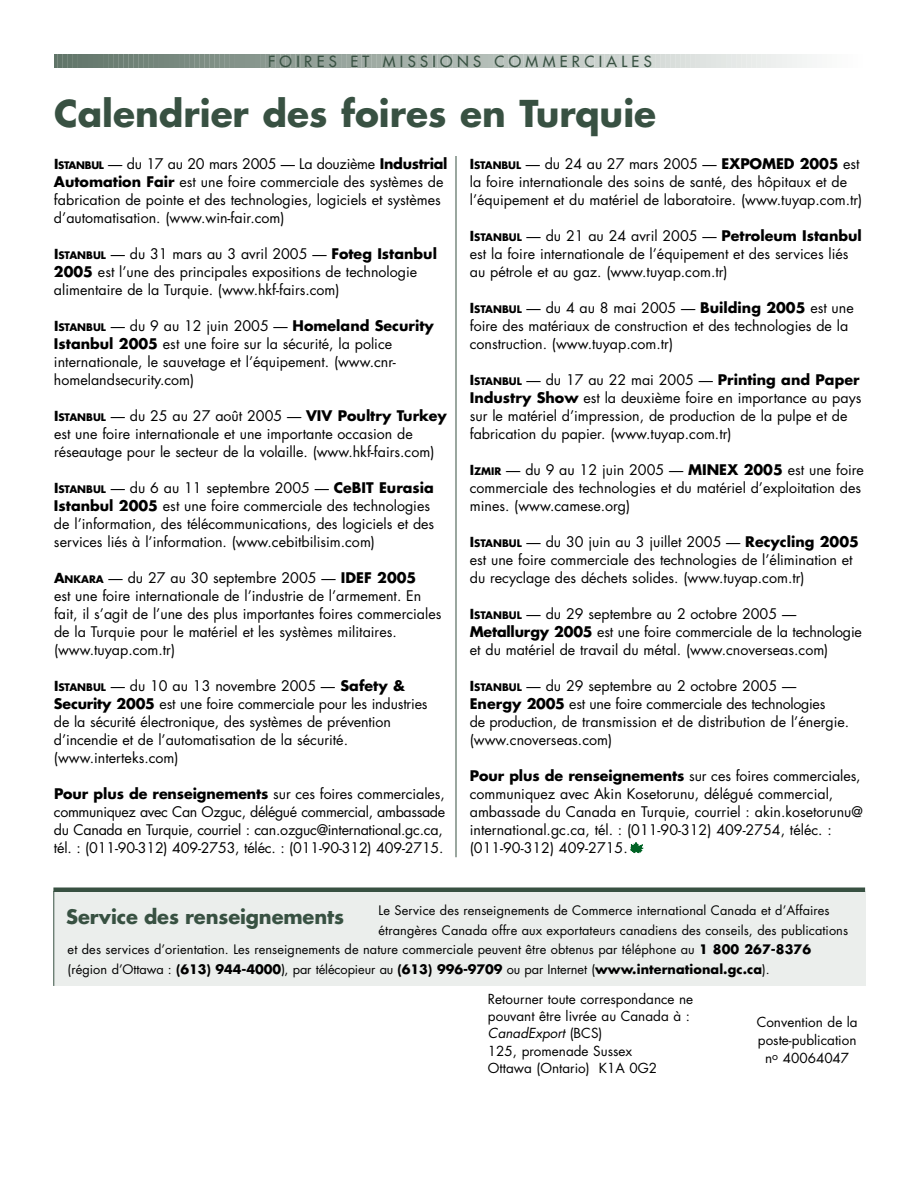
<style>
.page{position:relative;width:918px;height:1188px;background:#fff}
.page>*{position:absolute;margin:0;border:0;box-sizing:border-box;transform-origin:0 0}
.t1{font:700 36px "Futura";color:#385142}
.t2{font:700 19.5px "Futura";letter-spacing:-.005em;color:#385142}
.t3{font:15px "Futura";letter-spacing:.29em;color:#385142}
.t4{font:14.25px/18px "Futura";color:#000}
.t5{font:14.25px/18px "Futura";letter-spacing:-.02em;color:#000}
.t6{font:13.5px/17.2px "Futura";color:#000}
.t7{font:12.75px "Futura";letter-spacing:.005em;color:#000}
.s1{font-weight:700;font-size:13.5px}
.s2{font-weight:700;font-size:10.2px}
.s3{font-weight:700}
.s4{font-style:inherit}
.s5{font-style:italic}
</style>
<div class="page">
<svg style="left:55px;top:54px;width:757px;height:14px;background:#abb6af"></svg>
<div style="left:54px;top:892px;width:811px;height:94px;background:#ebeeec"></div>
<hr style="left:53px;top:888px;width:812px;height:4px;background:#385142">
<hr style="left:53px;top:891px;width:1px;height:95px;background:#385142">
<svg style="left:630px;top:842px;width:14px;height:11px"></svg>
<hr style="left:456px;top:152px;width:1px;height:705px;background:#385142">
<p class="t3" style="left:268px;top:54px;width:385px">FOIRES ET MISSIONS COMMERCIALES</p>
<h1 class="t1" style="left:54px;top:97px;width:604px">Calendrier des foires en Turquie</h1>
<p class="t4" style="left:54px;top:156px;width:395px"><span class="s1">I</span><span class="s2">STANBUL</span> — du 17 au 20 mars 2005 — La douzième <span class="s3">Industrial Automation Fair</span> est une foire commerciale des systèmes de fabrication de pointe et des technologies, logiciels et systèmes d’automatisation. (www.win-fair.com)</p>
<p class="t4" style="left:54px;top:246px;width:384px"><span class="s1">I</span><span class="s2">STANBUL</span> — du 31 mars au 3 avril 2005 — <span class="s3">Foteg Istanbul<br>2005</span> est l’une des principales expositions de technologie alimentaire de la Turquie. (www.hkf-fairs.com)</p>
<p class="t4" style="left:54px;top:318px;width:381px"><span class="s1">I</span><span class="s2">STANBUL</span> — du 9 au 12 juin 2005 — <span class="s3">Homeland Security Istanbul 2005</span> est une foire sur la sécurité, la police internationale, le sauvetage et l’équipement. (www.cnr&shy;homelandsecurity.com)</p>
<p class="t4" style="left:54px;top:408px;width:394px"><span class="s1">I</span><span class="s2">STANBUL</span> — du 25 au 27 août 2005 — <span class="s3">VIV Poultry Turkey </span>est une foire internationale et une importante occasion de réseautage pour le secteur de la volaille. (www.hkf-fairs.com)</p>
<p class="t4" style="left:54px;top:480px;width:382px"><span class="s1">I</span><span class="s2">STANBUL</span> — du 6 au 11 septembre 2005 — <span class="s3">CeBIT Eurasia Istanbul 2005</span> est une foire commerciale des technologies de l’information, des télécommunications, des logiciels et des services liés à l’information. (www.cebitbilisim.com)</p>
<p class="t4" style="left:54px;top:570px;width:389px"><span class="s1">A</span><span class="s2">NKARA</span> — du 27 au 30 septembre 2005 — <span class="s3">IDEF 2005<br></span>est une foire internationale de l’industrie de l’armement. En fait, il s’agit de l’une des plus importantes foires commerciales de la Turquie pour le matériel et les systèmes militaires. (www.tuyap.com.tr)</p>
<p class="t4" style="left:54px;top:678px;width:375px"><span class="s1">I</span><span class="s2">STANBUL</span> — du 10 au 13 novembre 2005 — <span class="s3">Safety &amp; Security 2005</span> est une foire commerciale pour les industries de la sécurité électronique, des systèmes de prévention d’incendie et de l’automatisation de la sécurité. (www.interteks.com)</p>
<p class="t5" style="left:54px;top:786px;width:393px"><span class="s3">Pour plus de renseignements</span> sur ces foires commerciales, communiquez avec Can Ozguc, délégué commercial, ambassade du Canada en Turquie, courriel : can.ozguc@international.gc.ca, tél. : (011-90-312) 409-2753, téléc. : (011-90-312) 409-2715.</p>
<p class="t4" style="left:470px;top:156px;width:394px"><span class="s1">I</span><span class="s2">STANBUL</span> — du 24 au 27 mars 2005 — <span class="s3">EXPOMED 2005</span> est la foire internationale des soins de santé, des hôpitaux et de l’équipement et du matériel de laboratoire. (www.tuyap.com.tr)</p>
<p class="t4" style="left:470px;top:228px;width:394px"><span class="s1">I</span><span class="s2">STANBUL</span> — du 21 au 24 avril 2005 — <span class="s3">Petroleum Istanbul </span>est la foire internationale de l’équipement et des services liés au pétrole et au gaz. (www.tuyap.com.tr)</p>
<p class="t4" style="left:470px;top:300px;width:386px"><span class="s1">I</span><span class="s2">STANBUL</span> — du 4 au 8 mai 2005 — <span class="s3">Building 2005</span> est une foire des matériaux de construction et des technologies de la construction. (www.tuyap.com.tr)</p>
<p class="t4" style="left:470px;top:372px;width:393px"><span class="s1">I</span><span class="s2">STANBUL</span> — du 17 au 22 mai 2005 — <span class="s3">Printing and Paper Industry Show</span> est la deuxième foire en importance au pays sur le matériel d’impression, de production de la pulpe et de fabrication du papier. (www.tuyap.com.tr)</p>
<p class="t4" style="left:470px;top:462px;width:396px"><span class="s1">I</span><span class="s2">ZMIR</span> — du 9 au 12 juin 2005 — <span class="s3">MINEX 2005</span> est une foire commerciale des technologies et du matériel d’exploitation des mines. (www.camese.org)</p>
<p class="t4" style="left:470px;top:534px;width:391px"><span class="s1">I</span><span class="s2">STANBUL</span> — du 30 juin au 3 juillet 2005 — <span class="s3">Recycling 2005 </span>est une foire commerciale des technologies de l’élimination et du recyclage des déchets solides. (www.tuyap.com.tr)</p>
<p class="t4" style="left:470px;top:606px;width:394px"><span class="s1">I</span><span class="s2">STANBUL</span> — du 29 septembre au 2 octobre 2005 —<br><span class="s3">Metallurgy 2005</span> est une foire commerciale de la technologie et du matériel de travail du métal. (www.cnoverseas.com)</p>
<p class="t4" style="left:470px;top:678px;width:381px"><span class="s1">I</span><span class="s2">STANBUL</span> — du 29 septembre au 2 octobre 2005 — <span class="s3">Energy 2005</span> est une foire commerciale des technologies<br>de production, de transmission et de distribution de l’énergie. (www.cnoverseas.com)</p>
<p class="t4" style="left:470px;top:768px;width:395px"><span class="s3">Pour plus de renseignements</span> sur ces foires commerciales, communiquez avec Akin Kosetorunu, délégué commercial, ambassade du Canada en Turquie, courriel : akin.kosetorunu@ international.gc.ca, tél. : (011-90-312) 409-2754, téléc. : (011-90-312) 409-2715.</p>
<p class="t7" style="left:379px;top:905px;width:453px">Le Service des renseignements de Commerce international Canada et d’Affaires</p>
<p class="t7" style="left:379px;top:924px;width:471px">étrangères Canada offre aux exportateurs canadiens des conseils, des publications</p>
<p class="t7" style="left:68px;top:944px;width:745px">et des services d’orientation. Les renseignements de nature commerciale peuvent être obtenus par téléphone au <span class="s3">1 800 267-8376</span></p>
<p class="t7" style="left:68px;top:963px;width:704px">(région d’Ottawa : <span class="s3">(613) 944-4000</span><span class="s4">)</span>, par télécopieur au <span class="s3">(613) 996-9709</span> ou par Internet (<span class="s3">www.international.gc.ca</span>).</p>
<h2 class="t2" style="left:66px;top:908px;width:279px">Service des renseignements</h2>
<p class="t6" style="left:488px;top:991px;width:207px">Retourner toute correspondance ne pouvant être livrée au Canada à :<br><span class="s5">CanadExport</span> (BCS)<br>125, promenade Sussex<br>Ottawa (Ontario) K1A 0G2</p>
<p class="t6" style="left:757px;top:1015px;width:103px;line-height:18px;text-align:center">Convention de la poste-publication n<sup>o</sup> 40064047</p>
</div>
